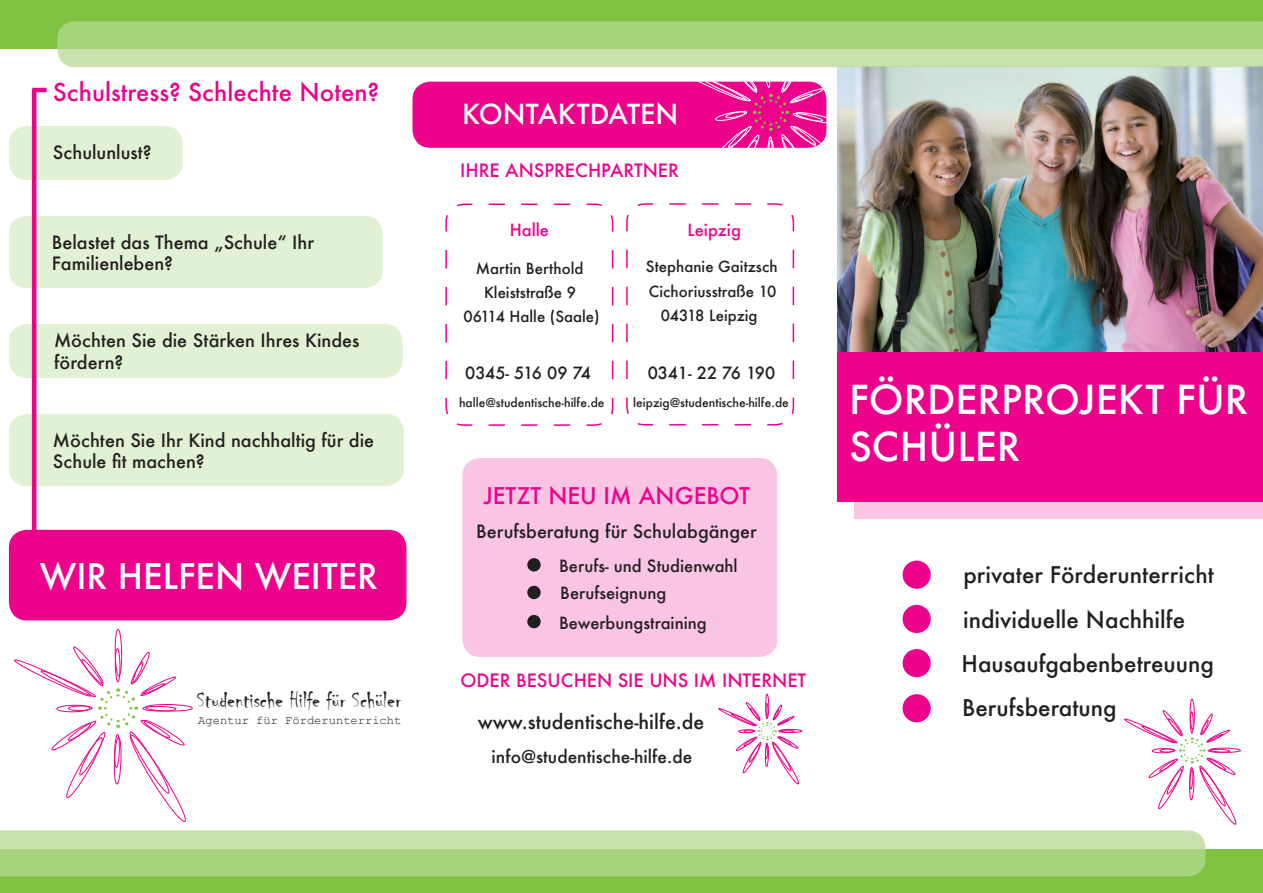
<style>
.page{position:relative;width:1263px;height:893px;background:#fff}
.page>*{position:absolute;margin:0;border:0;box-sizing:border-box;transform-origin:0 0}
.t1{font:500 39px/46.8px "Futura";color:#fff}
.t2{font:500 34.5px "Futura";color:#fff}
.t3{font:500 27px "Futura";color:#fff}
.t4{font:500 24px "Futura";color:#ed028c}
.t5{font:23.55px "Chiller Reg";color:#231f20}
.t6{font:500 22.5px "Futura";color:#231f20}
.t7{font:500 22.5px "Futura";color:#ed028c}
.t8{font:500 19.5px "Futura";color:#231f20}
.t9{font:500 18px/21.6px "Futura";color:#231f20}
.t10{font:500 18px "Futura";color:#ed028c}
.t11{font:500 17.25px "Futura";color:#231f20}
.t12{font:500 16.5px "Futura";color:#231f20}
.t13{font:500 16.5px "Futura";color:#ed028c}
.t14{font:500 16.5px "Futura";letter-spacing:-.025em;color:#231f20}
.t15{font:500 15px "Futura";color:#231f20}
.t16{font:12.15px "Courier New";color:#231f20}
.t17{font:500 12px "Futura";color:#231f20}
</style>
<div class="page">
<svg style="left:445px;top:203px;width:169px;height:223px"></svg>
<img style="left:839px;top:67px;width:424px;height:285px">
<div style="left:855px;top:437px;width:408px;height:82px;background:#fac5e4"></div>
<div style="left:838px;top:352px;width:425px;height:150px;background:#ed028c"></div>
<div style="left:0;top:849px;width:1263px;height:44px;background:#7fc241"></div>
<svg style="left:0;top:830px;width:1206px;height:46px;background:#b6d991"></svg>
<div style="left:412px;top:82px;width:414px;height:66px;background:#ed028c;border-radius:18px"></div>
<svg style="left:625px;top:67px;width:214px;height:359px"></svg>
<div style="left:462px;top:458px;width:315px;height:199px;background:#fac5e4;border-radius:18px"></div>
<div style="left:527px;top:558px;width:14px;height:13px;background:#231f20;border-radius:50%"></div>
<div style="left:527px;top:586px;width:14px;height:13px;background:#231f20;border-radius:50%"></div>
<div style="left:527px;top:615px;width:14px;height:13px;background:#231f20;border-radius:50%"></div>
<div style="left:902px;top:605px;width:29px;height:28px;background:#ed028c;border-radius:50%"></div>
<div style="left:902px;top:561px;width:29px;height:28px;background:#ed028c;border-radius:50%"></div>
<div style="left:902px;top:649px;width:29px;height:28px;background:#ed028c;border-radius:50%"></div>
<div style="left:902px;top:694px;width:29px;height:28px;background:#ed028c;border-radius:50%"></div>
<div style="left:0;top:0;width:1263px;height:49px;background:#7fc241"></div>
<svg style="left:57px;top:21px;width:1206px;height:46px;background:#b4d88f"></svg>
<div style="left:9px;top:414px;width:395px;height:72px;background:#e1f1d3;border-radius:18px"></div>
<div style="left:9px;top:324px;width:394px;height:54px;background:#e1f1d3;border-radius:18px"></div>
<div style="left:9px;top:216px;width:374px;height:72px;background:#e1f1d3;border-radius:18px"></div>
<div style="left:9px;top:126px;width:174px;height:54px;background:#e1f1d3;border-radius:18px"></div>
<hr style="left:32px;top:90px;width:4px;height:450px;background:#ed028c">
<div style="left:9px;top:530px;width:397px;height:90px;background:#ed028c;border-radius:18px"></div>
<hr style="left:32px;top:88px;width:15px;height:4px;background:#ed028c">
<div style="left:115px;top:629px;width:7px;height:47px;border:1px solid #ed028c;border-radius:50%"></div>
<div style="left:145px;top:704px;width:48px;height:8px;border:1px solid #ed028c;border-radius:50%"></div>
<svg style="left:14px;top:646px;width:175px;height:177px"></svg>
<div style="left:143px;top:706px;width:33px;height:5px;border:1px solid #ed028c;border-radius:50%"></div>
<div style="left:1190px;top:699px;width:5px;height:31px;border:1px solid #ed028c;border-radius:50%"></div>
<div style="left:1210px;top:748px;width:30px;height:5px;border:1px solid #ed028c;border-radius:50%"></div>
<svg style="left:1124px;top:710px;width:114px;height:115px"></svg>
<div style="left:1208px;top:749px;width:22px;height:4px;border:1px solid #ed028c;border-radius:50%"></div>
<div style="left:765px;top:694px;width:4px;height:22px;border:1px solid #ed028c;border-radius:50%"></div>
<div style="left:780px;top:729px;width:22px;height:4px;border:1px solid #ed028c;border-radius:50%"></div>
<svg style="left:718px;top:702px;width:82px;height:83px"></svg>
<div style="left:778px;top:730px;width:16px;height:3px;border:1px solid #ed028c;border-radius:50%"></div>
<p class="t4" style="left:53px;top:75px;width:328px">Schulstress? Schlechte Noten?</p>
<p class="t9" style="left:53px;top:141px;width:100px">Schulunlust?</p>
<p class="t9" style="left:52px;top:231px;width:264px">Belastet das Thema „Schule“ Ihr<br>Familienleben?</p>
<p class="t9" style="left:54px;top:330px;width:307px">Möchten Sie die Stärken Ihres Kindes fördern?</p>
<p class="t9" style="left:53px;top:429px;width:323px">Möchten Sie Ihr Kind nachhaltig für die<br>Schule fit machen?</p>
<p class="t2" style="left:40px;top:552px;width:340px">WIR HELFEN WEITER</p>
<p class="t5" style="left:197px;top:687px;width:205px">Studentische Hilfe für Schüler</p>
<p class="t16" style="left:198px;top:713px;width:204px">Agentur für Förderunterricht</p>
<p class="t3" style="left:462px;top:96px;width:218px">KONTAKTDATEN</p>
<p class="t10" style="left:460px;top:158px;width:220px">IHRE ANSPRECHPARTNER</p>
<p class="t13" style="left:510px;top:218px;width:41px">Halle</p>
<p class="t13" style="left:687px;top:218px;width:55px">Leipzig</p>
<p class="t15" style="left:476px;top:258px;width:109px">Martin Berthold</p>
<p class="t15" style="left:646px;top:257px;width:134px">Stephanie Gaitzsch</p>
<p class="t15" style="left:484px;top:282px;width:94px">Kleiststraße 9</p>
<p class="t15" style="left:649px;top:281px;width:129px">Cichoriusstraße 10</p>
<p class="t15" style="left:463px;top:306px;width:138px">06114 Halle (Saale)</p>
<p class="t15" style="left:661px;top:305px;width:98px">04318 Leipzig</p>
<p class="t14" style="left:465px;top:362px;width:127px">0345- 516 09 74</p>
<p class="t12" style="left:648px;top:362px;width:129px">0341- 22 76 190</p>
<p class="t17" style="left:459px;top:395px;width:147px">halle@studentische-hilfe.de</p>
<p class="t17" style="left:633px;top:395px;width:157px">leipzig@studentische-hilfe.de</p>
<p class="t1" style="left:849px;top:376px;width:401px">FÖRDERPROJEKT FÜR<br>SCHÜLER</p>
<p class="t7" style="left:484px;top:480px;width:268px">JETZT NEU IM ANGEBOT</p>
<p class="t9" style="left:476px;top:520px;width:282px">Berufsberatung für Schulabgänger</p>
<p class="t12" style="left:559px;top:554px;width:180px">Berufs- und Studienwahl</p>
<p class="t12" style="left:560px;top:582px;width:107px">Berufseignung</p>
<p class="t12" style="left:559px;top:612px;width:149px">Bewerbungstraining</p>
<p class="t6" style="left:963px;top:604px;width:224px">individuelle Nachhilfe</p>
<p class="t6" style="left:961px;top:648px;width:254px">Hausaufgabenbetreuung</p>
<p class="t6" style="left:962px;top:692px;width:156px">Berufsberatung</p>
<p class="t6" style="left:963px;top:559px;width:252px">privater Förderunterricht</p>
<p class="t10" style="left:460px;top:668px;width:347px">ODER BESUCHEN SIE UNS IM INTERNET</p>
<p class="t8" style="left:478px;top:708px;width:228px">www.studentische-hilfe.de</p>
<p class="t11" style="left:492px;top:744px;width:202px">info@studentische-hilfe.de</p>
</div>
